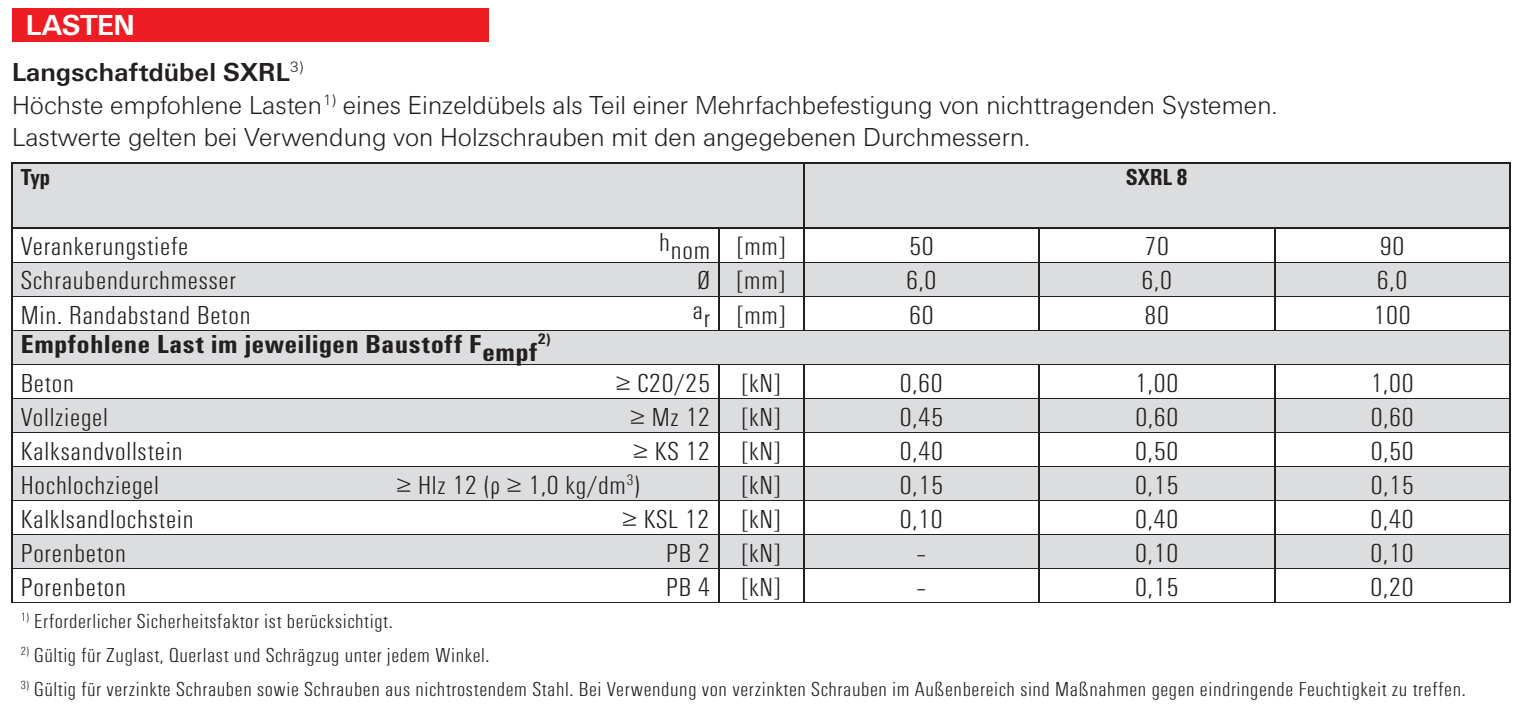
<style>
.page{position:relative;width:1529px;height:721px;background:#fff}
.page>*{position:absolute;margin:0;border:0;box-sizing:border-box;transform-origin:0 0}
.t1{font:700 30px "Fi We";letter-spacing:-.02em;color:#fff}
.t2{font:300 condensed 27px "Fi We";letter-spacing:.025em;color:#231f20;scale:1.1 1}
.t3{font:300 27px/32.7px "Fi We";color:#231f20}
.t4{font:700 condensed 27px "Fi We";letter-spacing:.025em;color:#231f20;scale:1.1 1}
.t5{font:700 condensed 24px "Fi We";color:#231f20}
.t6{font:300 condensed 21px "Fi We";letter-spacing:.025em;color:#231f20;scale:1.1 1}
.t7{font:700 condensed 15.6px "Fi We";color:#231f20;scale:1.1 1}
.s1{font-weight:700}
</style>
<div class="page">
<div style="left:13px;top:164px;width:1495px;height:63px;background:#dcdddf"></div>
<svg style="left:13px;top:263px;width:1495px;height:305px;fill:#dcdddf"></svg>
<hr style="left:802px;top:228px;width:2px;height:34px;background:#231f20">
<hr style="left:1038px;top:228px;width:1px;height:34px;background:#231f20">
<hr style="left:1273px;top:228px;width:2px;height:34px;background:#231f20">
<hr style="left:1508px;top:228px;width:2px;height:34px;background:#231f20">
<hr style="left:802px;top:263px;width:2px;height:33px;background:#231f20">
<hr style="left:1038px;top:263px;width:1px;height:33px;background:#231f20">
<hr style="left:1273px;top:263px;width:2px;height:33px;background:#231f20">
<hr style="left:1508px;top:262px;width:2px;height:34px;background:#231f20">
<hr style="left:802px;top:297px;width:2px;height:33px;background:#231f20">
<hr style="left:1038px;top:297px;width:1px;height:33px;background:#231f20">
<hr style="left:1273px;top:297px;width:2px;height:33px;background:#231f20">
<hr style="left:1508px;top:296px;width:2px;height:34px;background:#231f20">
<hr style="left:802px;top:365px;width:2px;height:33px;background:#231f20">
<hr style="left:1038px;top:365px;width:1px;height:33px;background:#231f20">
<hr style="left:1273px;top:365px;width:2px;height:33px;background:#231f20">
<hr style="left:1508px;top:364px;width:2px;height:34px;background:#231f20">
<hr style="left:802px;top:399px;width:2px;height:33px;background:#231f20">
<hr style="left:1038px;top:399px;width:1px;height:33px;background:#231f20">
<hr style="left:1273px;top:399px;width:2px;height:33px;background:#231f20">
<hr style="left:1508px;top:398px;width:2px;height:34px;background:#231f20">
<hr style="left:802px;top:433px;width:2px;height:33px;background:#231f20">
<hr style="left:1038px;top:433px;width:1px;height:33px;background:#231f20">
<hr style="left:1273px;top:433px;width:2px;height:33px;background:#231f20">
<hr style="left:1508px;top:432px;width:2px;height:34px;background:#231f20">
<hr style="left:802px;top:467px;width:2px;height:33px;background:#231f20">
<hr style="left:1038px;top:467px;width:1px;height:33px;background:#231f20">
<hr style="left:1273px;top:467px;width:2px;height:33px;background:#231f20">
<hr style="left:1508px;top:466px;width:2px;height:34px;background:#231f20">
<hr style="left:802px;top:501px;width:2px;height:33px;background:#231f20">
<hr style="left:1038px;top:501px;width:1px;height:33px;background:#231f20">
<hr style="left:1273px;top:501px;width:2px;height:33px;background:#231f20">
<hr style="left:1508px;top:500px;width:2px;height:34px;background:#231f20">
<hr style="left:802px;top:535px;width:2px;height:33px;background:#231f20">
<hr style="left:1038px;top:535px;width:1px;height:33px;background:#231f20">
<hr style="left:1273px;top:535px;width:2px;height:33px;background:#231f20">
<hr style="left:1508px;top:534px;width:2px;height:34px;background:#231f20">
<hr style="left:802px;top:569px;width:2px;height:33px;background:#231f20">
<hr style="left:1038px;top:569px;width:1px;height:33px;background:#231f20">
<hr style="left:1273px;top:569px;width:2px;height:33px;background:#231f20">
<hr style="left:1508px;top:568px;width:2px;height:34px;background:#231f20">
<hr style="left:803px;top:262px;width:705px;height:1px;background:#231f20">
<hr style="left:803px;top:296px;width:705px;height:1px;background:#231f20">
<hr style="left:803px;top:330px;width:705px;height:1px;background:#231f20">
<hr style="left:803px;top:364px;width:705px;height:1px;background:#231f20">
<hr style="left:803px;top:398px;width:705px;height:1px;background:#231f20">
<hr style="left:803px;top:432px;width:705px;height:1px;background:#231f20">
<hr style="left:803px;top:466px;width:705px;height:1px;background:#231f20">
<hr style="left:803px;top:500px;width:705px;height:1px;background:#231f20">
<hr style="left:13px;top:262px;width:704px;height:1px;background:#231f20">
<hr style="left:719px;top:262px;width:84px;height:1px;background:#231f20">
<hr style="left:13px;top:296px;width:704px;height:1px;background:#231f20">
<hr style="left:719px;top:296px;width:84px;height:1px;background:#231f20">
<hr style="left:13px;top:330px;width:790px;height:1px;background:#231f20">
<hr style="left:13px;top:364px;width:790px;height:1px;background:#231f20">
<hr style="left:13px;top:398px;width:704px;height:1px;background:#231f20">
<hr style="left:719px;top:398px;width:84px;height:1px;background:#231f20">
<hr style="left:13px;top:432px;width:704px;height:1px;background:#231f20">
<hr style="left:719px;top:432px;width:84px;height:1px;background:#231f20">
<hr style="left:13px;top:466px;width:704px;height:1px;background:#231f20">
<hr style="left:719px;top:466px;width:84px;height:1px;background:#231f20">
<hr style="left:13px;top:500px;width:704px;height:1px;background:#231f20">
<hr style="left:719px;top:500px;width:84px;height:1px;background:#231f20">
<hr style="left:11px;top:228px;width:2px;height:374px;background:#231f20">
<hr style="left:11px;top:164px;width:2px;height:30px;background:#231f20">
<hr style="left:11px;top:162px;width:792px;height:2px;background:#231f20">
<hr style="left:11px;top:194px;width:2px;height:33px;background:#231f20">
<hr style="left:717px;top:228px;width:2px;height:102px;background:#231f20">
<hr style="left:717px;top:365px;width:2px;height:169px;background:#231f20">
<hr style="left:717px;top:535px;width:2px;height:33px;background:#231f20">
<hr style="left:717px;top:569px;width:2px;height:33px;background:#231f20">
<hr style="left:802px;top:194px;width:2px;height:33px;background:#231f20">
<hr style="left:608px;top:227px;width:902px;height:1px;background:#231f20">
<hr style="left:11px;top:227px;width:597px;height:1px;background:#231f20">
<hr style="left:1508px;top:194px;width:2px;height:33px;background:#231f20">
<hr style="left:1508px;top:330px;width:2px;height:34px;background:#231f20">
<hr style="left:803px;top:162px;width:236px;height:2px;background:#231f20">
<hr style="left:802px;top:164px;width:2px;height:30px;background:#231f20">
<hr style="left:1039px;top:162px;width:471px;height:2px;background:#231f20">
<hr style="left:1508px;top:164px;width:2px;height:30px;background:#231f20">
<hr style="left:11px;top:602px;width:1499px;height:1px;background:#231f20">
<hr style="left:13px;top:534px;width:1495px;height:1px;background:#231f20">
<hr style="left:13px;top:568px;width:1495px;height:1px;background:#231f20">
<div style="left:12px;top:9px;width:476px;height:33px;background:#ee1d23"></div>
<p class="t1" style="left:26px;top:14px;width:110px">LASTEN</p>
<p class="t3" style="left:12px;top:57px;width:1266px"><span class="s1">Langschaftdübel SXRL</span><sup>3)<br></sup>Höchste empfohlene Lasten<sup>1)</sup> eines Einzeldübels als Teil einer Mehrfachbefestigung von nichttragenden Systemen.<br>Lastwerte gelten bei Verwendung von Holzschrauben mit den angegebenen Durchmessern.</p>
<p class="t5" style="left:21px;top:169px;width:31px">Typ</p>
<p class="t5" style="left:1125px;top:169px;width:63px">SXRL 8</p>
<p class="t2" style="left:21px;top:237px;width:154px">Verankerungstiefe</p>
<p class="t2" style="left:659px;top:237px;width:116px">hnom [mm]</p>
<p class="t2" style="left:909px;top:237px;width:24px">50</p>
<p class="t2" style="left:1144px;top:237px;width:24px">70</p>
<p class="t2" style="left:1379px;top:237px;width:24px">90</p>
<p class="t2" style="left:21px;top:271px;width:197px">Schraubendurchmesser</p>
<p class="t2" style="left:697px;top:271px;width:81px">Ø [mm]</p>
<p class="t2" style="left:906px;top:271px;width:29px">6,0</p>
<p class="t2" style="left:1141px;top:271px;width:29px">6,0</p>
<p class="t2" style="left:1376px;top:271px;width:29px">6,0</p>
<p class="t2" style="left:21px;top:305px;width:210px">Min. Randabstand Beton</p>
<p class="t2" style="left:692px;top:305px;width:86px">ar [mm]</p>
<p class="t2" style="left:909px;top:305px;width:24px">60</p>
<p class="t2" style="left:1144px;top:305px;width:24px">80</p>
<p class="t2" style="left:1373px;top:305px;width:35px">100</p>
<p class="t4" style="left:21px;top:334px;width:471px">Empfohlene Last im jeweiligen Baustoff Fempf</p>
<p class="t7" style="left:537px;top:333px;width:13px">2)</p>
<p class="t2" style="left:21px;top:373px;width:50px">Beton</p>
<p class="t2" style="left:615px;top:373px;width:151px">≥ C20/25 [kN]</p>
<p class="t2" style="left:899px;top:373px;width:41px">0,60</p>
<p class="t2" style="left:1135px;top:373px;width:41px">1,00</p>
<p class="t2" style="left:1370px;top:373px;width:41px">1,00</p>
<p class="t2" style="left:21px;top:407px;width:81px">Vollziegel</p>
<p class="t2" style="left:630px;top:407px;width:138px">≥ Mz 12 [kN]</p>
<p class="t2" style="left:899px;top:407px;width:41px">0,45</p>
<p class="t2" style="left:1135px;top:407px;width:41px">0,60</p>
<p class="t2" style="left:1370px;top:407px;width:41px">0,60</p>
<p class="t2" style="left:21px;top:441px;width:149px">Kalksandvollstein</p>
<p class="t2" style="left:633px;top:441px;width:136px">≥ KS 12 [kN]</p>
<p class="t2" style="left:899px;top:441px;width:41px">0,40</p>
<p class="t2" style="left:1135px;top:441px;width:41px">0,50</p>
<p class="t2" style="left:1370px;top:441px;width:41px">0,50</p>
<p class="t2" style="left:21px;top:475px;width:127px">Hochlochziegel</p>
<p class="t2" style="left:396px;top:475px;width:223px">≥ Hlz 12 (ρ ≥ 1,0 kg/dm<sup>3</sup>)</p>
<p class="t2" style="left:741px;top:475px;width:37px">[kN]</p>
<p class="t2" style="left:899px;top:475px;width:41px">0,15</p>
<p class="t2" style="left:1135px;top:475px;width:41px">0,15</p>
<p class="t2" style="left:1370px;top:475px;width:41px">0,15</p>
<p class="t2" style="left:21px;top:509px;width:159px">Kalklsandlochstein</p>
<p class="t2" style="left:622px;top:509px;width:146px">≥ KSL 12 [kN]</p>
<p class="t2" style="left:899px;top:509px;width:41px">0,10</p>
<p class="t2" style="left:1135px;top:509px;width:41px">0,40</p>
<p class="t2" style="left:1370px;top:509px;width:41px">0,40</p>
<p class="t2" style="left:21px;top:543px;width:97px">Porenbeton</p>
<p class="t2" style="left:666px;top:543px;width:106px">PB 2 [kN]</p>
<p class="t2" style="left:916px;top:543px;width:11px">–</p>
<p class="t2" style="left:1135px;top:543px;width:41px">0,10</p>
<p class="t2" style="left:1370px;top:543px;width:41px">0,10</p>
<p class="t2" style="left:21px;top:577px;width:97px">Porenbeton</p>
<p class="t2" style="left:666px;top:577px;width:106px">PB 4 [kN]</p>
<p class="t2" style="left:916px;top:577px;width:11px">–</p>
<p class="t2" style="left:1135px;top:577px;width:41px">0,15</p>
<p class="t2" style="left:1370px;top:577px;width:41px">0,20</p>
<p class="t6" style="left:21px;top:613px;width:340px"><sup>1)</sup> Erforderlicher Sicherheitsfaktor ist berücksichtigt.</p>
<p class="t6" style="left:21px;top:647px;width:428px"><sup>2)</sup> Gültig für Zuglast, Querlast und Schrägzug unter jedem Winkel.</p>
<p class="t6" style="left:21px;top:681px;width:1314px"><sup>3)</sup> Gültig für verzinkte Schrauben sowie Schrauben aus nichtrostendem Stahl. Bei Verwendung von verzinkten Schrauben im Außenbereich sind Maßnahmen gegen eindringende Feuchtigkeit zu treffen.</p>
</div>
